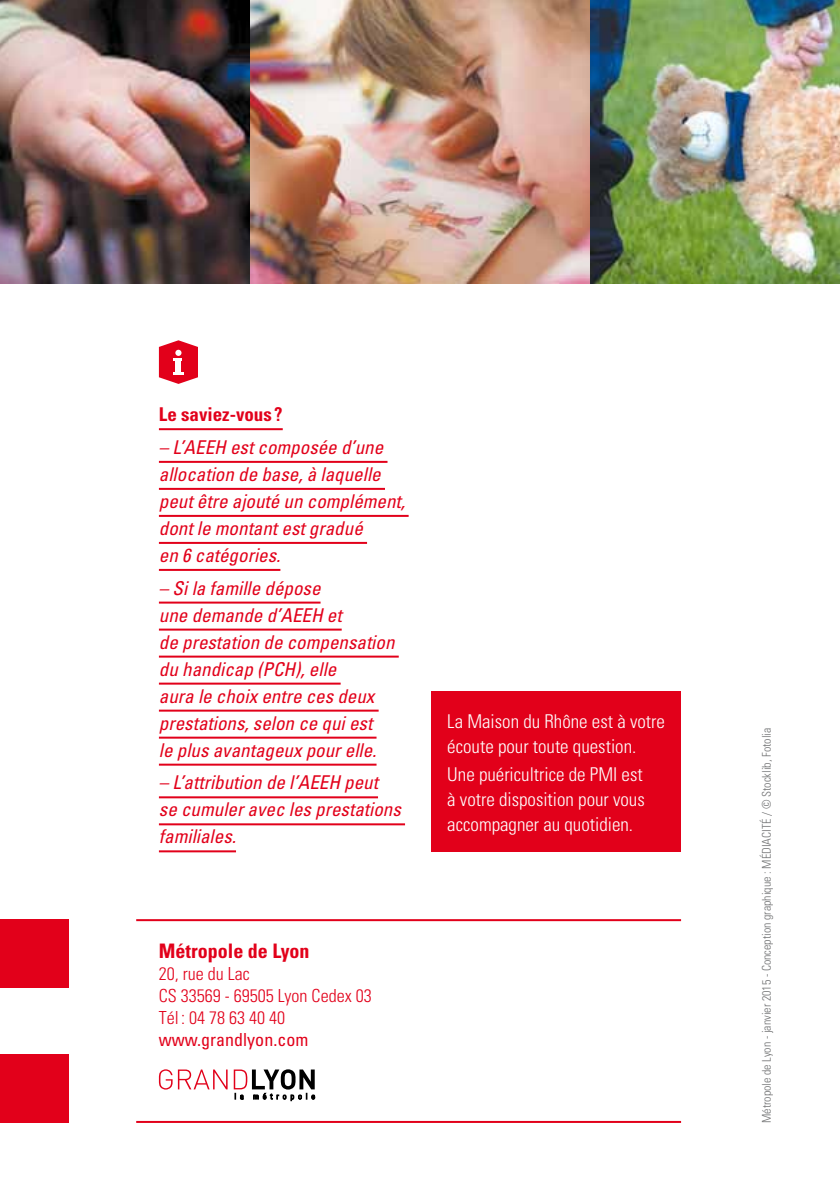
<style>
.page{position:relative;width:840px;height:1191px;background:#fff}
.page>*{position:absolute;margin:0;border:0;box-sizing:border-box;transform-origin:0 0}
.t1{font:700 condensed 20px "Univers";color:#e2001a}
.t2{font:italic condensed 19px/27px "Univers";color:#e2001a}
.t3{font:300 condensed 19px/25px "Univers";color:#fff}
.t4{font:700 condensed 19px "Univers";color:#e2001a}
.t5{font:300 condensed 18px/22px "Univers";color:#e2001a}
.t6{font:condensed 18px "Univers";color:#e2001a}
.t7{font:300 condensed 12px "Univers";color:#707172}
</style>
<div class="page">
<img style="left:0;top:0;width:590px;height:283px">
<div style="left:431px;top:691px;width:249px;height:161px;background:#e2001a"></div>
<svg style="left:159px;top:340px;width:39px;height:44px"></svg>
<hr style="left:159px;top:428px;width:123px;height:2px;background:#e2001a">
<hr style="left:159px;top:461px;width:228px;height:2px;background:#e2001a">
<hr style="left:159px;top:488px;width:226px;height:2px;background:#e2001a">
<hr style="left:159px;top:515px;width:249px;height:2px;background:#e2001a">
<hr style="left:159px;top:542px;width:208px;height:2px;background:#e2001a">
<hr style="left:159px;top:569px;width:121px;height:2px;background:#e2001a">
<hr style="left:159px;top:601px;width:161px;height:2px;background:#e2001a">
<hr style="left:159px;top:628px;width:182px;height:2px;background:#e2001a">
<hr style="left:159px;top:655px;width:239px;height:2px;background:#e2001a">
<hr style="left:159px;top:682px;width:181px;height:2px;background:#e2001a">
<hr style="left:159px;top:709px;width:219px;height:2px;background:#e2001a">
<hr style="left:159px;top:736px;width:217px;height:2px;background:#e2001a">
<hr style="left:159px;top:763px;width:217px;height:2px;background:#e2001a">
<hr style="left:159px;top:796px;width:219px;height:2px;background:#e2001a">
<hr style="left:159px;top:823px;width:246px;height:2px;background:#e2001a">
<hr style="left:159px;top:850px;width:77px;height:2px;background:#e2001a">
<img style="left:590px;top:0;width:249px;height:283px">
<div style="left:0;top:919px;width:68px;height:68px;background:#e2001a"></div>
<div style="left:0;top:1055px;width:68px;height:68px;background:#e2001a"></div>
<hr style="left:136px;top:919px;width:544px;height:2px;background:#e2001a">
<hr style="left:136px;top:1121px;width:544px;height:2px;background:#e2001a">
<svg style="left:159px;top:1069px;width:13px;height:20px"></svg>
<svg style="left:178px;top:1069px;width:49px;height:20px"></svg>
<svg style="left:233px;top:1069px;width:82px;height:32px"></svg>
<p class="t4" style="left:159px;top:403px;width:125px">Le saviez-vous?</p>
<p class="t2" style="left:159px;top:433px;width:247px">– L’AEEH est composée d’une allocation de base, à laquelle peut être ajouté un complément, dont le montant est gradué<br>en 6 catégories.</p>
<p class="t2" style="left:159px;top:574px;width:237px">– Si la famille dépose<br>une demande d’AEEH et<br>de prestation de compensation du handicap (PCH), elle<br>aura le choix entre ces deux prestations, selon ce qui est<br>le plus avantageux pour elle.</p>
<p class="t2" style="left:159px;top:768px;width:243px">– L’attribution de l’AEEH peut<br>se cumuler avec les prestations familiales.</p>
<p class="t1" style="left:159px;top:938px;width:152px">Métropole de Lyon</p>
<p class="t5" style="left:159px;top:962px;width:214px">20, rue du Lac<br>CS 33569 - 69505 Lyon Cedex 03<br>Tél : 04 78 63 40 40</p>
<p class="t6" style="left:159px;top:1028px;width:151px">www.grandlyon.com</p>
<p class="t3" style="left:447px;top:708px;width:219px">La Maison du Rhône est à votre écoute pour toute question.</p>
<p class="t3" style="left:447px;top:761px;width:199px;text-align:justify">Une puéricultrice de PMI est à votre disposition pour vous accompagner au quotidien.</p>
<p class="t7" style="left:759px;top:1123px;width:397px;rotate:-90deg">Métropole de Lyon - janvier 2015 - Conception graphique : MÉDIACITÉ / © Stocklib, Fotolia</p>
</div>
